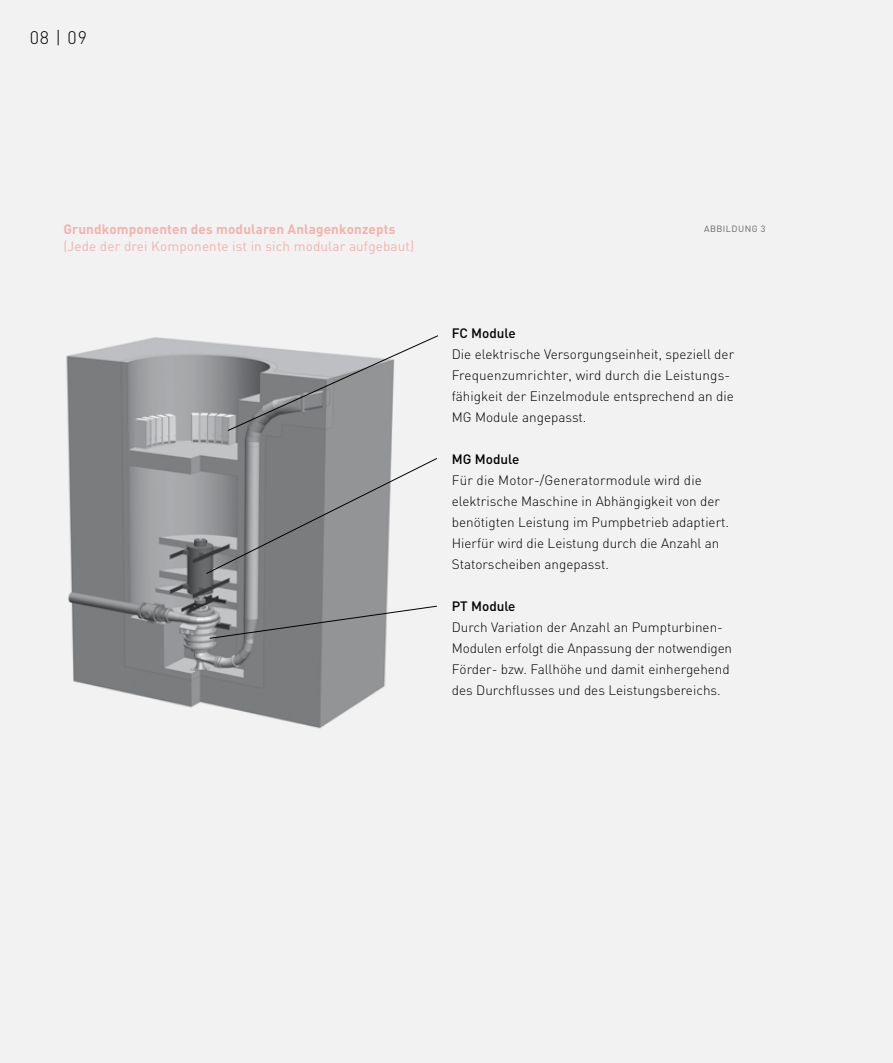
<style>
.page{position:relative;width:893px;height:1063px;background:#f2f2f3}
.page>*{position:absolute;margin:0;border:0;box-sizing:border-box;transform-origin:0 0}
.t1{font:300 18px "DIN";color:#000}
.t2{font:300 13.5px/21px "DIN";color:#000}
.t3{font:13.5px "DIN";letter-spacing:.01em;color:#f5b2ac}
.t4{font:700 13.5px "DIN";letter-spacing:.01em;color:#f5b2ac}
.t5{font:500 13.5px "DIN";color:#000}
.t6{font:9px "DIN";letter-spacing:.05em;color:#646567}
</style>
<div class="page">
<img style="left:66px;top:337px;width:326px;height:392px">
<svg style="left:227px;top:335px;width:211px;height:97px"></svg>
<svg style="left:206px;top:457px;width:231px;height:118px"></svg>
<svg style="left:209px;top:605px;width:228px;height:34px"></svg>
<h1 class="t1" style="left:30px;top:27px;width:59px">08 | 09</h1>
<p class="t4" style="left:63px;top:221px;width:334px">Grundkomponenten des modularen Anlagenkonzepts</p>
<p class="t3" style="left:63px;top:237px;width:352px">(Jede der drei Komponente ist in sich modular aufgebaut)</p>
<p class="t6" style="left:704px;top:224px;width:63px">ABBILDUNG 3</p>
<p class="t5" style="left:452px;top:324px;width:65px">FC Module</p>
<p class="t2" style="left:452px;top:343px;width:284px">Die elektrische Versorgungseinheit, speziell der Frequenzumrichter, wird durch die Leistungs&shy;fähigkeit der Einzelmodule entsprechend an die MG Module angepasst.</p>
<p class="t5" style="left:452px;top:450px;width:69px">MG Module</p>
<p class="t2" style="left:452px;top:469px;width:279px">Für die Motor-/Generatormodule wird die elektrische Maschine in Abhängigkeit von der benötigten Leistung im Pumpbetrieb adaptiert.<br>H ierfür wird die Leistung durch die Anzahl an Statorscheiben angepasst.</p>
<p class="t5" style="left:452px;top:597px;width:65px">PT Module</p>
<p class="t2" style="left:452px;top:616px;width:282px">Durch Variation der Anzahl an Pumpturbinen-Modulen erfolgt die Anpassung der notwendigen Förder- bzw. Fallhöhe und damit einhergehend des Durchflusses und des Leistungsbereichs.</p>
</div>
